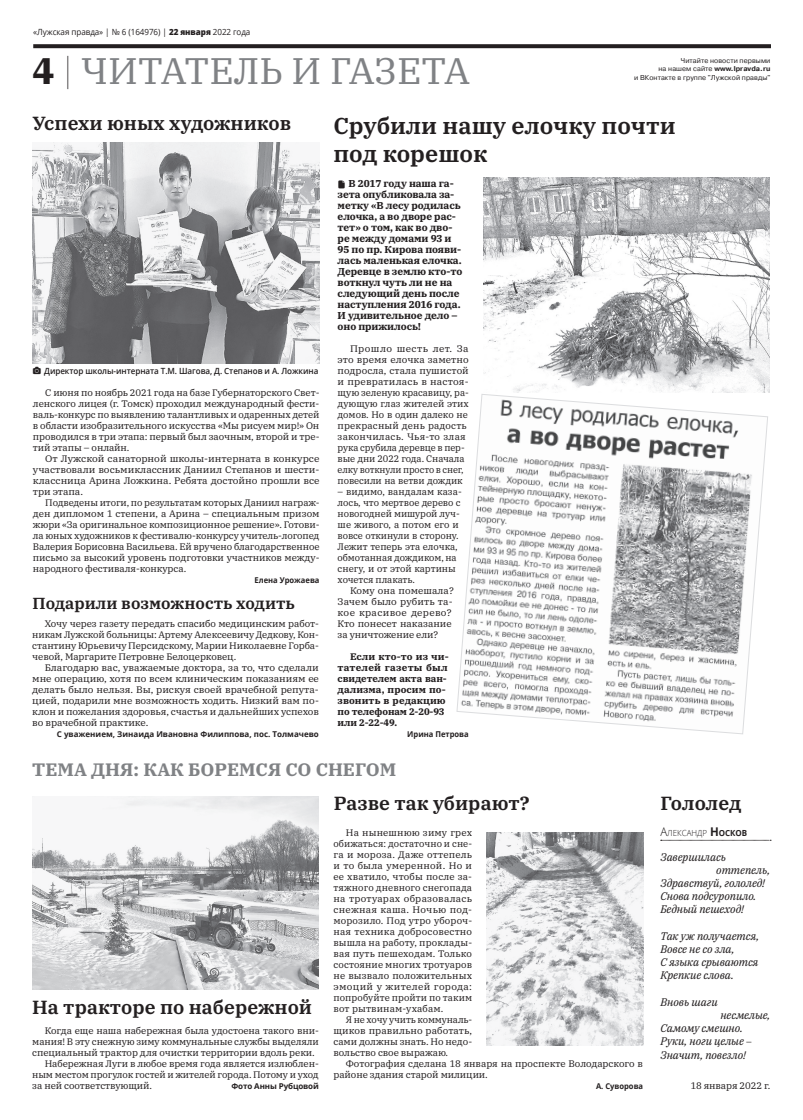
<style>
.page{position:relative;width:803px;height:1120px;background:#fff}
.page>*{position:absolute;margin:0;border:0;box-sizing:border-box;transform-origin:0 0}
.t1{font:37px "IBM Plex Serif";color:#808285}
.t2{font:600 23px/27.6px "IBM Plex Serif";color:#231f20}
.t3{font:600 19px "IBM Plex Serif";color:#231f20}
.t4{font:700 18px "IBM Plex Serif";color:#808285}
.t5{font:600 16px "IBM Plex Serif";color:#231f20}
.t6{font:italic 11px/13.2px "IBM Plex Serif";letter-spacing:-.01em;color:#231f20}
.t7{font:700 10px/11px "IBM Plex Serif";letter-spacing:-.01em;color:#231f20}
.t8{font:9.5px/11px "IBM Plex Serif";letter-spacing:-.01em;color:#231f20;text-align:justify}
.t9{font:9.5px/11px "IBM Plex Serif";letter-spacing:-.01em;color:#231f20;text-align:justify;scale:1.04 1}
.t10{font:700 9.5px/11px "IBM Plex Serif";color:#231f20}
.t11{font:600 8.5px "Open Sans";letter-spacing:-.01em;color:#231f20;scale:.95 1}
.t12{font:8.5px "Open Sans";letter-spacing:-.01em;color:#231f20;scale:.95 1}
.t13{font:300 8.4px "Open Sans";color:#231f20;scale:.95 1}
.t14{font:700 8px "Open Sans";color:#231f20}
.t15{font:700 8px "Open Sans";color:#231f20;scale:.95 1}
.t16{font:7px/8.4px "Pragmatica C";letter-spacing:.01em;color:#231f20;text-align:right}
.s1{font-weight:800}
.s2{font-weight:700;color:#231f20}
.s3{font-weight:100;color:#231f20}
.s4{font-weight:700}
.s5{font-size:12px}
.s6{font-weight:700;font-size:12px}
.s7{font-style:normal;font-size:9.5px}
</style>
<div class="page">
<svg style="left:33px;top:44px;width:737px;height:4px;background:#2e2a2b"></svg>
<img style="left:33px;top:142px;width:286px;height:222px">
<img style="left:483px;top:177px;width:286px;height:215px">
<svg style="left:456px;top:394px;width:312px;height:340px"></svg>
<img style="left:486px;top:832px;width:157px;height:213px">
<img style="left:32px;top:796px;width:287px;height:193px">
<svg style="left:660px;top:840px;width:110px;height:1px"></svg>
<p class="t12" style="left:33px;top:26px;width:230px">«Лужская правда» | № 6 (164976) | <span class="s1">22 января</span> 2022 года</p>
<h1 class="t1" style="left:33px;top:43px;width:439px"><span class="s2">4</span> <span class="s3">|</span> ЧИТАТЕЛЬ И ГАЗЕТА</h1>
<p class="t16" style="left:658px;top:56px;width:113px">Читайте новости первыми<br>на нашем сайте <span class="s4">www.lpravda.ru</span></p>
<p class="t16" style="left:634px;top:73px;width:138px">и ВКонтакте в группе "Лужской правды"</p>
<h3 class="t3" style="left:33px;top:109px;width:260px">Успехи юных художников</h3>
<h2 class="t2" style="left:333px;top:110px;width:344px">Срубили нашу елочку почти под корешок</h2>
<p class="t11" style="left:44px;top:365px;width:290px">Директор школы-интерната Т.М. Шагова, Д. Степанов и А. Ложкина</p>
<p class="t8" style="left:33px;top:386px;width:288px;text-indent:12px">С июня по ноябрь 2021 года на базе Губернаторского Свет&shy;ленского лицея (г. Томск) проходил международный фести&shy;валь-конкурс по выявлению талантливых и одаренных детей в области изобразительного искусства «Мы рисуем мир!» Он проводился в три этапа: первый был заочным, второй и тре&shy;тий этапы – онлайн.</p>
<p class="t9" style="left:33px;top:452px;width:277px;text-indent:12px">От Лужской санаторной школы-интерната в конкурсе участвовали восьмиклассник Даниил Степанов и шести&shy;классница Арина Ложкина. Ребята достойно прошли все три этапа.</p>
<p class="t8" style="left:33px;top:496px;width:288px;text-indent:12px">Подведены итоги, по результатам которых Даниил награж&shy;ден дипломом 1 степени, а Арина – специальным призом жюри «За оригинальное композиционное решение». Готови&shy;ла юных художников к фестивалю-конкурсу учитель-логопед Валерия Борисовна Васильева. Ей вручено благодарственное письмо за высокий уровень подготовки участников между&shy;народного фестиваля-конкурса.</p>
<p class="t15" style="left:254px;top:575px;width:70px">Елена Урожаева</p>
<h3 class="t5" style="left:33px;top:590px;width:264px">Подарили возможность ходить</h3>
<p class="t8" style="left:32px;top:617px;width:288px;text-indent:12px">Хочу через газету передать спасибо медицинским работ&shy;никам Лужской больницы: Артему Алексеевичу Дедкову, Кон&shy;стантину Юрьевичу Персидскому, Марии Николаевне Горба&shy;чевой, Маргарите Петровне Белоцерковец.</p>
<p class="t9" style="left:32px;top:661px;width:277px;text-indent:12px">Благодарю вас, уважаемые доктора, за то, что сделали мне операцию, хотя по всем клиническим показаниям ее делать было нельзя. Вы, рискуя своей врачебной репута&shy;цией, подарили мне возможность ходить. Низкий вам по&shy;клон и пожелания здоровья, счастья и дальнейших успехов во врачебной практике.</p>
<p class="t14" style="left:57px;top:729px;width:263px">С уважением, Зинаида Ивановна Филиппова, пос. Толмачево</p>
<p class="t7" style="left:337px;top:177px;width:126px;text-indent:11px">В 2017 году наша га&shy;зета опубликовала за&shy;метку «В лесу родилась елочка, а во дворе рас&shy;тет» о том, как во дво&shy;ре между домами 93 и<br>95 по пр. Кирова появи&shy;лась маленькая елочка.<br>Деревце в землю кто-то воткнул чуть ли не на следующий день после наступления 2016 года.<br>И удивительное дело – оно прижилось!</p>
<p class="t8" style="left:337px;top:342px;width:133px;text-align:left;text-indent:12px">Прошло шесть лет. За это время елочка заметно подросла, стала пушистой и превратилась в настоя&shy;щую зеленую красавицу, ра&shy;дующую глаз жителей этих домов. Но в один далеко не прекрасный день радость закончилась. Чья-то злая рука срубила деревце в пер&shy;вые дни 2022 года. Сначала елку воткнули просто в снег, повесили на ветви дождик</p>
<p class="t8" style="left:337px;top:485px;width:126px;text-align:left">– видимо, вандалам каза&shy;лось, что мертвое дерево с новогодней мишурой луч&shy;ше живого, а потом его и вовсе откинули в сторону.<br>Лежит теперь эта елочка, обмотанная дождиком, на снегу, и от этой картины хочется плакать.</p>
<p class="t8" style="left:337px;top:584px;width:118px;text-align:left;text-indent:12px">Кому она помешала?<br>Зачем было рубить та&shy;кое красивое дерево?<br>Кто понесет наказание за уничтожение ели?</p>
<p class="t10" style="left:337px;top:650px;width:112px;text-indent:12px">Если кто-то из чи&shy;тателей газеты был свидетелем акта ван&shy;дализма, просим по&shy;звонить в редакцию по телефонам 2-20-93 или 2-22-49.</p>
<p class="t15" style="left:407px;top:729px;width:66px">Ирина Петрова</p>
<h3 class="t4" style="left:32px;top:755px;width:365px">ТЕМА ДНЯ: КАК БОРЕМСЯ СО СНЕГОМ</h3>
<h3 class="t3" style="left:32px;top:992px;width:281px">На тракторе по набережной</h3>
<p class="t8" style="left:45px;top:1024px;width:276px">Когда еще наша набережная была удостоена такого вни-</p>
<p class="t8" style="left:32px;top:1035px;width:288px">мания! В эту снежную зиму коммунальные службы выделяли</p>
<p class="t8" style="left:32px;top:1046px;width:284px">специальный трактор для очистки территории вдоль реки.</p>
<p class="t8" style="left:45px;top:1057px;width:275px">Набережная Луги в любое время года является излюблен-</p>
<p class="t8" style="left:32px;top:1068px;width:288px">ным местом прогулок гостей и жителей города. Потому и уход</p>
<p class="t8" style="left:32px;top:1079px;width:121px">за ней соответствующий.</p>
<p class="t14" style="left:231px;top:1081px;width:89px">Фото Анны Рубцовой</p>
<h3 class="t3" style="left:334px;top:788px;width:197px">Разве так убирают?</h3>
<p class="t8" style="left:333px;top:826px;width:140px;text-indent:12px">На нынешнюю зиму грех обижаться: достаточно и сне&shy;га и мороза. Даже оттепель и то была умеренной. Но и ее хватило, чтобы после за&shy;тяжного дневного снегопада на тротуарах образовалась снежная каша. Ночью под&shy;морозило. Под утро убороч&shy;ная техника добросовестно вышла на работу, проклады&shy;вая путь пешеходам. Только состояние многих тротуаров не вызвало положительных эмоций у жителей города: попробуйте пройти по таким вот рытвинам-ухабам.</p>
<p class="t8" style="left:333px;top:1013px;width:140px;text-indent:12px">Я не хочу учить коммуналь&shy;щиков правильно работать, сами должны знать. Но недо&shy;вольство свое выражаю.</p>
<p class="t8" style="left:333px;top:1057px;width:311px;text-indent:12px">Фотография сделана 18 января на проспекте Володарского в районе здания старой милиции.</p>
<p class="t15" style="left:595px;top:1081px;width:51px">А. Суворова</p>
<h3 class="t3" style="left:660px;top:788px;width:82px">Гололед</h3>
<p class="t13" style="left:660px;top:827px;width:93px"><span class="s5">А</span>лександр <span class="s6">Н</span><span class="s4">осков</span></p>
<p class="t6" style="left:660px;top:849px;width:67px">Завершилась</p>
<p class="t6" style="left:716px;top:862px;width:55px">оттепель,</p>
<p class="t6" style="left:660px;top:875px;width:106px">Здравствуй, гололед!</p>
<p class="t6" style="left:660px;top:888px;width:97px">Снова подсуропило.</p>
<p class="t6" style="left:660px;top:902px;width:85px">Бедный пешеход!</p>
<p class="t6" style="left:660px;top:928px;width:100px">Так уж получается,<br>Вовсе не со зла,<br>С языка срываются<br>Крепкие слова.</p>
<p class="t6" style="left:660px;top:994px;width:59px">Вновь шаги</p>
<p class="t6" style="left:660px;top:1007px;width:111px;text-indent:60px">несмелые,<br>Самому смешно.<br>Руки, ноги целые <span class="s7">–<br></span>Значит, повезло!</p>
<p class="t8" style="left:690px;top:1079px;width:81px">18 января 2022 г.</p>
</div>
